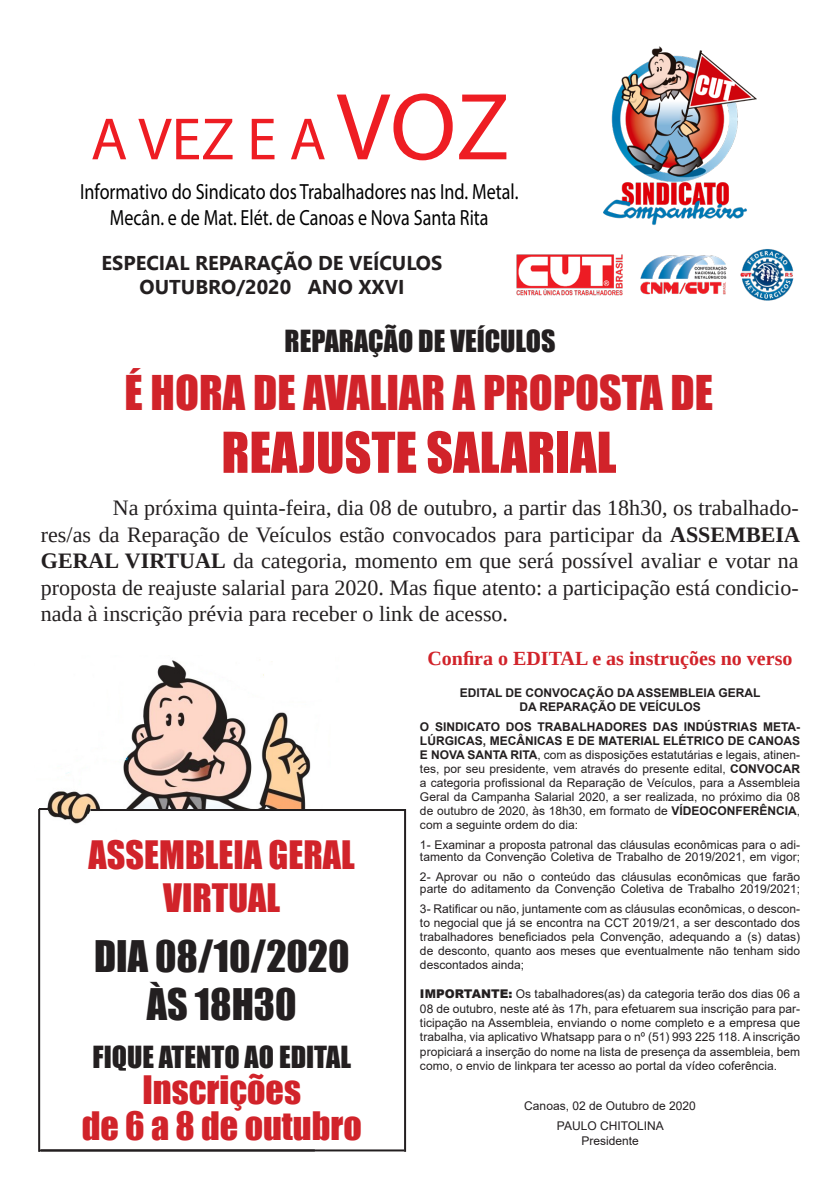
<style>
.page{position:relative;width:840px;height:1191px;background:#fff}
.page>*{position:absolute;margin:0;border:0;box-sizing:border-box;transform-origin:0 0}
.t1{font:60px "Myriad Pro";color:#ee1d23}
.t2{font:52px "Impact";color:#d1232a}
.t3{font:44px "Impact";color:#d1232a}
.t4{font:40px "Impact";color:#231f20}
.t5{font:36px "Impact";color:#d1232a}
.t6{font:28px "Impact";color:#231f20}
.t7{font:22px/26.4px "Liberation Serif";color:#231f20;text-align:justify}
.t8{font:22px/26px "Myriad Pro";color:#000001;text-align:center;scale:.82 1}
.t9{font:700 20px "Nirmala UI";color:#231f20}
.t10{font:700 20px "Liberation Serif";color:#d1232a}
.t11{font:12px/14px "Arial";color:#231f20;text-align:justify}
.t12{font:700 12px "Arial";color:#231f20}
.s1{font-size:96px}
.s2{font-weight:700}
.s3{font-weight:900}
</style>
<div class="page">
<img style="left:40px;top:659px;width:271px;height:172px">
<hr style="left:39px;top:1149px;width:275px;height:2px;background:#231f20">
<hr style="left:404px;top:811px;width:2px;height:340px;background:#231f20">
<img style="left:740px;top:249px;width:53px;height:51px">
<img style="left:640px;top:255px;width:86px;height:40px">
<img style="left:516px;top:254px;width:107px;height:42px">
<img style="left:603px;top:46px;width:154px;height:179px">
<div style="left:117px;top:811px;width:276px;height:104px;background:#fff"></div>
<hr style="left:41px;top:1149px;width:363px;height:2px;background:#231f20">
<hr style="left:38px;top:809px;width:2px;height:342px;background:#231f20">
<hr style="left:90px;top:809px;width:316px;height:2px;background:#231f20">
<svg style="left:39px;top:808px;width:9px;height:2px"></svg>
<p class="t1" style="left:91px;top:102px;width:420px">A VEZ E A <span class="s1">VOZ</span></p>
<p class="t8" style="left:80px;top:179px;width:535px">Informativo do Sindicato dos Trabalhadores nas Ind. Metal.<br>Mecân. e de Mat. Elét. de Canoas e Nova Santa Rita</p>
<p class="t9" style="left:102px;top:245px;width:342px">ESPECIAL REPARAÇÃO DE VEÍCULOS</p>
<p class="t9" style="left:139px;top:269px;width:266px">OUTUBRO/2020 ANO XXVI</p>
<p class="t6" style="left:284px;top:319px;width:272px">REPARAÇÃO DE VEÍCULOS</p>
<p class="t3" style="left:124px;top:359px;width:590px">É HORA DE AVALIAR A PROPOSTA DE</p>
<p class="t2" style="left:221px;top:412px;width:396px">REAJUSTE SALARIAL</p>
<p class="t7" style="left:41px;top:495px;width:760px;text-indent:72px">Na próxima quinta-feira, dia 08 de outubro, a partir das 18h30, os trabalhado&shy;res/as da Reparação de Veículos estão convocados para participar da <span class="s2">ASSEMBEIA GERAL VIRTUAL</span> da categoria, momento em que será possível avaliar e votar na proposta de reajuste salarial para 2020. Mas fique atento: a participação está condicio&shy;nada à inscrição prévia para receber o link de acesso.</p>
<p class="t5" style="left:89px;top:826px;width:268px">ASSEMBLEIA GERAL</p>
<p class="t5" style="left:163px;top:870px;width:118px">VIRTUAL</p>
<p class="t4" style="left:94px;top:925px;width:257px">DIA 08/10/2020</p>
<p class="t4" style="left:147px;top:973px;width:151px">ÀS 18H30</p>
<p class="t6" style="left:92px;top:1035px;width:260px">FIQUE ATENTO AO EDITAL</p>
<p class="t5" style="left:142px;top:1062px;width:160px">Inscrições</p>
<p class="t5" style="left:82px;top:1098px;width:281px">de 6 a 8 de outubro</p>
<p class="t10" style="left:427px;top:644px;width:366px">Confira o EDITAL e as instruções no verso</p>
<p class="t12" style="left:459px;top:684px;width:302px">EDITAL DE CONVOCAÇÃO DA ASSEMBLEIA GERAL</p>
<p class="t12" style="left:519px;top:698px;width:183px">DA REPARAÇÃO DE VEÍCULOS</p>
<p class="t11" style="left:420px;top:720px;width:381px"><span class="s2">O SINDICATO DOS TRABALHADORES DAS INDÚSTRIAS META-LÚRGICAS, MECÂNICAS E DE MATERIAL ELÉTRICO DE CANOAS E NOVA SANTA RITA</span>, com as disposições estatutárias e legais, atinen&shy;tes, por seu presidente, vem através do presente edital, <span class="s2">CONVOCAR </span>a categoria profissional da Reparação de Veículos, para a Assembleia Geral da Campanha Salarial 2020, a ser realizada, no próximo dia 08 de outubro de 2020, às 18h30, em formato de <span class="s2">VÍDEOCONFERÊNCIA</span>, com a seguinte ordem do dia:</p>
<p class="t11" style="left:420px;top:839px;width:381px;line-height:12px">1- Examinar a proposta patronal das cláusulas econômicas para o adi&shy;tamento da Convenção Coletiva de Trabalho de 2019/2021, em vigor;</p>
<p class="t11" style="left:420px;top:871px;width:381px;line-height:12px">2- Aprovar ou não o conteúdo das cláusulas econômicas que farão parte do aditamento da Convenção Coletiva de Trabalho 2019/2021;</p>
<p class="t11" style="left:420px;top:902px;width:381px">3- Ratificar ou não, juntamente com as cláusulas econômicas, o descon&shy;to negocial que já se encontra na CCT 2019/21, a ser descontado dos trabalhadores beneficiados pela Convenção, adequando a (s) datas) de desconto, quanto aos meses que eventualmente não tenham sido descontados ainda;</p>
<p class="t11" style="left:420px;top:986px;width:381px"><span class="s3">IMPORTANTE:</span> Os tabalhadores(as) da categoria terão dos dias 06 a 08 de outubro, neste até às 17h, para efetuarem sua inscrição para par&shy;ticipação na Assembleia, enviando o nome completo e a empresa que trabalha, via aplicativo Whatsapp para o nº (51) 993 225 118. A inscrição propiciará a inserção do nome na lista de presença da assembleia, bem como, o envio de linkpara ter acesso ao portal da vídeo coferência.</p>
<p class="t11" style="left:524px;top:1099px;width:173px">Canoas, 02 de Outubro de 2020</p>
<p class="t11" style="left:556px;top:1119px;width:108px">PAULO CHITOLINA</p>
<p class="t11" style="left:581px;top:1133px;width:59px">Presidente</p>
</div>
